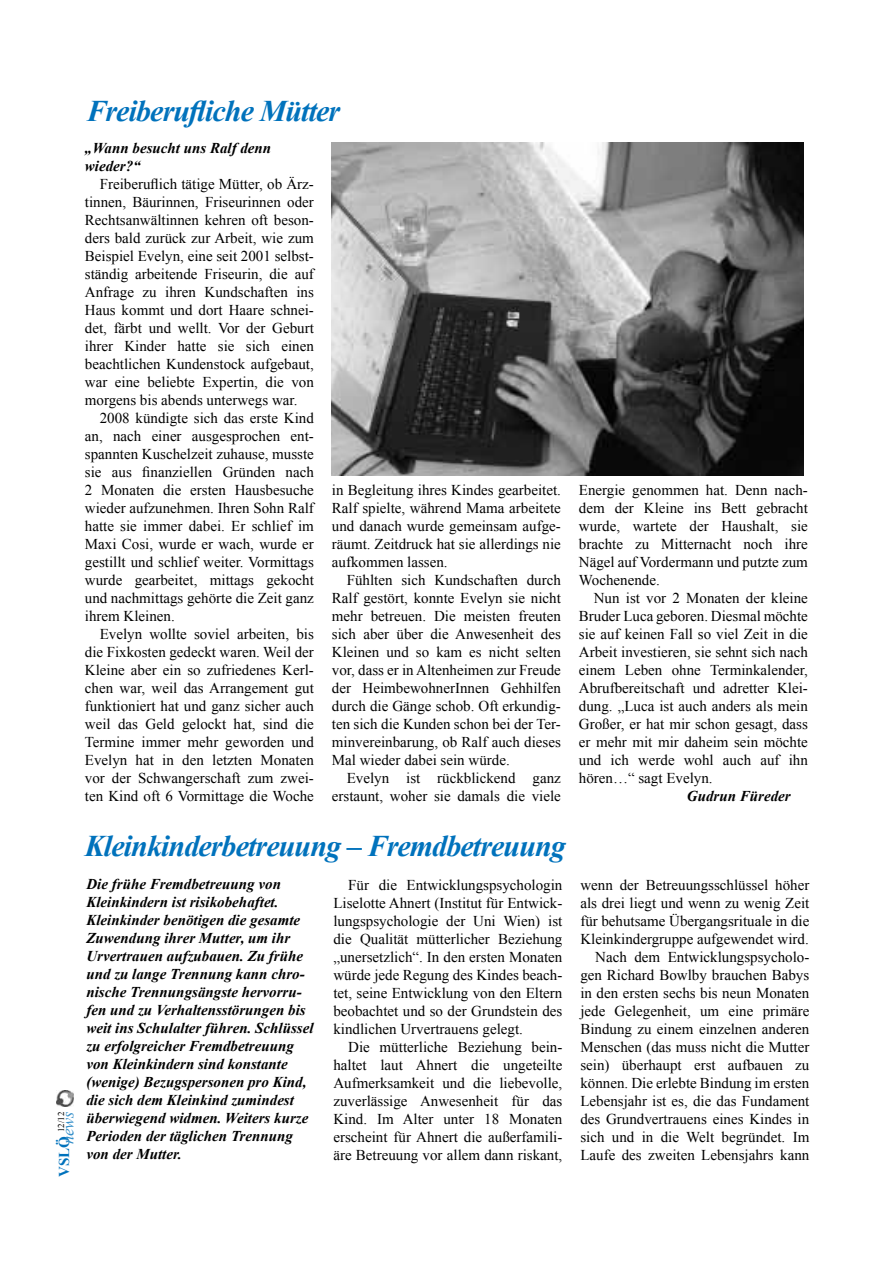
<style>
.page{position:relative;width:893px;height:1263px;background:#fff}
.page>*{position:absolute;margin:0;border:0;box-sizing:border-box;transform-origin:0 0}
.t1{font:italic 700 30px "Times New Roman";letter-spacing:-.03em;color:#0072bc}
.t2{font:15px/18px "Times New Roman";color:#000;text-align:justify}
.t3{font:italic 700 15px/18px "Times New Roman";color:#000}
.t4{font:700 15px "Times New Roman";color:#0072bc}
.t5{font:9px "Times New Roman";color:#000}
.s1{font-weight:400;font-style:italic;font-size:16.5px;color:#338ec9}
</style>
<div class="page">
<img style="left:57px;top:1090px;width:16px;height:16px">
<img style="left:332px;top:142px;width:472px;height:333px">
<h1 class="t1" style="left:86px;top:90px;width:255px">Freiberufliche Mütter</h1>
<p class="t3" style="left:85px;top:138px;width:188px">„Wann besucht uns Ralf denn wieder?“</p>
<p class="t2" style="left:85px;top:174px;width:231px;text-indent:15px">Freiberuflich tätige Mütter, ob Ärz&shy;tinnen, Bäurinnen, Friseurinnen oder Rechtsanwältinnen kehren oft beson&shy;ders bald zurück zur Arbeit, wie zum Beispiel Evelyn, eine seit 2001 selbst&shy;ständig arbeitende Friseurin, die auf Anfrage zu ihren Kundschaften ins Haus kommt und dort Haare schnei&shy;det, färbt und wellt. Vor der Geburt ihrer Kinder hatte sie sich einen beachtlichen Kundenstock aufgebaut, war eine beliebte Expertin, die von morgens bis abends unterwegs war.</p>
<p class="t2" style="left:85px;top:408px;width:231px;text-indent:15px">2008 kündigte sich das erste Kind an, nach einer ausgesprochen ent&shy;spannten Kuschelzeit zuhause, musste sie aus finanziellen Gründen nach 2 Monaten die ersten Hausbesuche wieder aufzunehmen. Ihren Sohn Ralf hatte sie immer dabei. Er schlief im Maxi Cosi, wurde er wach, wurde er gestillt und schlief weiter. Vormittags wurde gearbeitet, mittags gekocht und nachmittags gehörte die Zeit ganz ihrem Kleinen.</p>
<p class="t2" style="left:85px;top:624px;width:231px;text-indent:15px">Evelyn wollte soviel arbeiten, bis die Fixkosten gedeckt waren. Weil der Kleine aber ein so zufriedenes Kerl&shy;chen war, weil das Arrangement gut funktioniert hat und ganz sicher auch weil das Geld gelockt hat, sind die Termine immer mehr geworden und Evelyn hat in den letzten Monaten vor der Schwangerschaft zum zwei&shy;ten Kind oft 6 Vormittage die Woche</p>
<p class="t2" style="left:332px;top:481px;width:231px">in Begleitung ihres Kindes gearbeitet.<br>Ralf spielte, während Mama arbeitete und danach wurde gemeinsam aufge&shy;räumt. Zeitdruck hat sie allerdings nie aufkommen lassen.</p>
<p class="t2" style="left:332px;top:571px;width:231px;text-indent:15px">Fühlten sich Kundschaften durch Ralf gestört, konnte Evelyn sie nicht mehr betreuen. Die meisten freuten sich aber über die Anwesenheit des Kleinen und so kam es nicht selten vor, dass er in Altenheimen zur Freude der HeimbewohnerInnen Gehhilfen durch die Gänge schob. Oft erkundig&shy;ten sich die Kunden schon bei der Ter&shy;minvereinbarung, ob Ralf auch dieses Mal wieder dabei sein würde.</p>
<p class="t2" style="left:332px;top:769px;width:231px;text-align:right">Evelyn ist rückblickend ganz erstaunt, woher sie damals die viele</p>
<p class="t2" style="left:579px;top:481px;width:231px">Energie genommen hat. Denn nach&shy;dem der Kleine ins Bett gebracht wurde, wartete der Haushalt, sie brachte zu Mitternacht noch ihre Nägel auf Vordermann und putzte zum Wochenende.</p>
<p class="t2" style="left:579px;top:589px;width:231px;text-indent:15px">Nun ist vor 2 Monaten der kleine Bruder Luca geboren. Diesmal möchte sie auf keinen Fall so viel Zeit in die Arbeit investieren, sie sehnt sich nach einem Leben ohne Terminkalender, Abrufbereitschaft und adretter Klei&shy;dung. „Luca ist auch anders als mein Großer, er hat mir schon gesagt, dass er mehr mit mir daheim sein möchte und ich werde wohl auch auf ihn hören…“ sagt Evelyn.</p>
<p class="t3" style="left:687px;top:786px;width:105px">Gudrun Füreder</p>
<p class="t4" style="left:54px;top:1177px;width:67px;rotate:-90deg">VSLÖ<span class="s1">news</span></p>
<p class="t5" style="left:55px;top:1132px;width:22px;rotate:-90deg">12/12</p>
<h1 class="t1" style="left:85px;top:825px;width:483px">Kleinkinderbetreuung – Fremdbetreuung</h1>
<p class="t3" style="left:86px;top:875px;width:229px">Die frühe Fremdbetreuung von<br>Kleinkindern ist risikobehaftet.<br>Kleinkinder benötigen die gesamte<br>Zuwendung ihrer Mutter, um ihr<br>Urvertrauen aufzubauen. Zu frühe und zu lange Trennung kann chro&shy;nische Trennungsängste hervorru&shy;fen und zu Verhaltensstörungen bis weit ins Schulalter führen. Schlüssel zu erfolgreicher Fremdbetreuung von Kleinkindern sind konstante (wenige) Bezugspersonen pro Kind, die sich dem Kleinkind zumindest überwiegend widmen. Weiters kurze<br>Perioden der täglichen Trennung von der Mutter.</p>
<p class="t2" style="left:333px;top:875px;width:230px;text-indent:15px">Für die Entwicklungspsychologin Liselotte Ahnert (Institut für Entwick&shy;lungspsychologie der Uni Wien) ist die Qualität mütterlicher Beziehung „unersetzlich“. In den ersten Monaten würde jede Regung des Kindes beach&shy;tet, seine Entwicklung von den Eltern beobachtet und so der Grundstein des kindlichen Urvertrauens gelegt.</p>
<p class="t2" style="left:333px;top:1037px;width:230px;text-indent:15px">Die mütterliche Beziehung bein&shy;haltet laut Ahnert die ungeteilte Aufmerksamkeit und die liebevolle, zuverlässige Anwesenheit für das Kind. Im Alter unter 18 Monaten erscheint für Ahnert die außerfamili&shy;äre Betreuung vor allem dann riskant,</p>
<p class="t2" style="left:580px;top:875px;width:230px;text-align:right">wenn der Betreuungsschlüssel höher als drei liegt und wenn zu wenig Zeit für behutsame Übergangsrituale in die Kleinkindergruppe aufgewendet wird.<br>Nach dem Entwicklungspsycholo&shy;gen Richard Bowlby brauchen Babys in den ersten sechs bis neun Monaten jede Gelegenheit, um eine primäre Bindung zu einem einzelnen anderen Menschen (das muss nicht die Mutter sein) überhaupt erst aufbauen zu können. Die erlebte Bindung im ersten Lebensjahr ist es, die das Fundament des Grundvertrauens eines Kindes in sich und in die Welt begründet. Im Laufe des zweiten Lebensjahrs kann</p>
</div>
